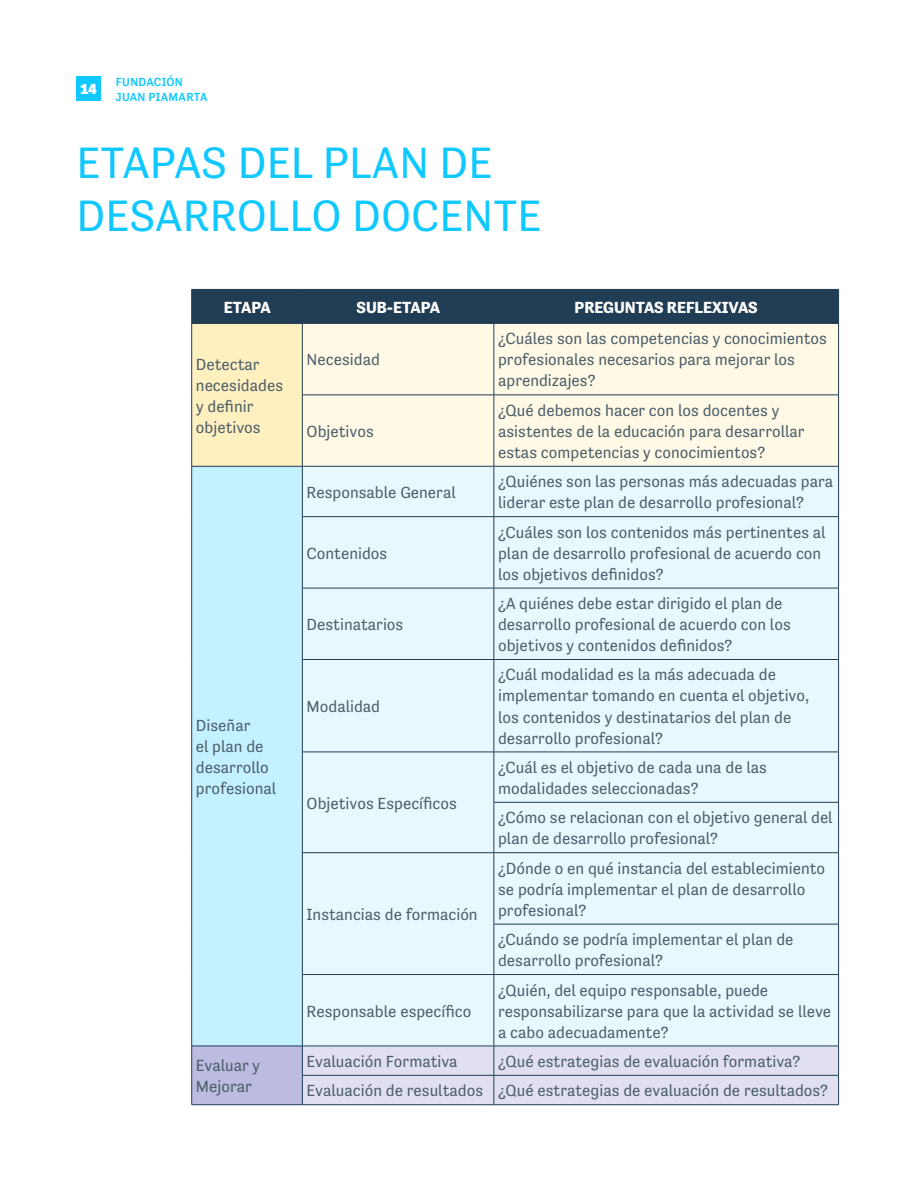
<style>
.page{position:relative;width:915px;height:1191px;background:#fff}
.page>*{position:absolute;margin:0;border:0;box-sizing:border-box;transform-origin:0 0}
.t1{font:45px/52.5px "Tenso";color:#0ec8ff}
.t2{font:16.5px/21px "Tenso";color:#4c5e69}
.t3{font:700 16.5px "Tenso";color:#fff}
.t4{font:900 15px "Tenso";color:#fff}
.t5{font:500 12px/15px "Tenso";letter-spacing:.025em;color:#0ec8ff}
</style>
<div class="page">
<div style="left:77px;top:77px;width:24px;height:24px;background:#0ec8ff"></div>
<div style="left:192px;top:290px;width:646px;height:33px;background:#213d54"></div>
<div style="left:192px;top:323px;width:110px;height:143px;background:#fff0bf"></div>
<div style="left:303px;top:324px;width:535px;height:142px;background:#fff9e6"></div>
<div style="left:192px;top:466px;width:110px;height:580px;background:#c3f1ff"></div>
<div style="left:303px;top:467px;width:535px;height:578px;background:#e7f9ff"></div>
<div style="left:192px;top:1046px;width:110px;height:58px;background:#bbbcdf"></div>
<hr style="left:191px;top:289px;width:111px;height:1px;background:#213d54">
<hr style="left:191px;top:290px;width:1px;height:33px;background:#213d54">
<hr style="left:302px;top:289px;width:191px;height:1px;background:#213d54">
<hr style="left:302px;top:290px;width:1px;height:33px;background:#213d54">
<hr style="left:493px;top:289px;width:345px;height:1px;background:#213d54">
<hr style="left:493px;top:290px;width:1px;height:33px;background:#213d54">
<hr style="left:838px;top:290px;width:1px;height:33px;background:#213d54">
<hr style="left:191px;top:323px;width:111px;height:1px;background:#213d54">
<hr style="left:191px;top:324px;width:1px;height:71px;background:#213d54">
<hr style="left:191px;top:395px;width:1px;height:71px;background:#213d54">
<hr style="left:302px;top:323px;width:191px;height:1px;background:#213d54">
<hr style="left:302px;top:324px;width:1px;height:71px;background:#213d54">
<hr style="left:493px;top:323px;width:345px;height:1px;background:#213d54">
<hr style="left:493px;top:324px;width:1px;height:71px;background:#213d54">
<hr style="left:838px;top:324px;width:1px;height:71px;background:#213d54">
<hr style="left:302px;top:394px;width:191px;height:1px;background:#213d54">
<hr style="left:302px;top:395px;width:1px;height:71px;background:#213d54">
<hr style="left:493px;top:394px;width:345px;height:1px;background:#213d54">
<hr style="left:493px;top:395px;width:1px;height:71px;background:#213d54">
<hr style="left:838px;top:395px;width:1px;height:71px;background:#213d54">
<hr style="left:191px;top:466px;width:111px;height:1px;background:#213d54">
<hr style="left:191px;top:466px;width:1px;height:50px;background:#213d54">
<hr style="left:191px;top:516px;width:1px;height:72px;background:#213d54">
<hr style="left:191px;top:588px;width:1px;height:71px;background:#213d54">
<hr style="left:191px;top:659px;width:1px;height:93px;background:#213d54">
<hr style="left:191px;top:752px;width:1px;height:50px;background:#213d54">
<hr style="left:191px;top:802px;width:1px;height:50px;background:#213d54">
<hr style="left:191px;top:852px;width:1px;height:72px;background:#213d54">
<hr style="left:191px;top:924px;width:1px;height:50px;background:#213d54">
<hr style="left:191px;top:974px;width:1px;height:71px;background:#213d54">
<hr style="left:302px;top:466px;width:191px;height:1px;background:#213d54">
<hr style="left:302px;top:466px;width:1px;height:50px;background:#213d54">
<hr style="left:493px;top:466px;width:345px;height:1px;background:#213d54">
<hr style="left:493px;top:466px;width:1px;height:50px;background:#213d54">
<hr style="left:838px;top:466px;width:1px;height:50px;background:#213d54">
<hr style="left:302px;top:516px;width:191px;height:1px;background:#213d54">
<hr style="left:302px;top:517px;width:1px;height:71px;background:#213d54">
<hr style="left:493px;top:516px;width:345px;height:1px;background:#213d54">
<hr style="left:493px;top:517px;width:1px;height:71px;background:#213d54">
<hr style="left:838px;top:517px;width:1px;height:71px;background:#213d54">
<hr style="left:302px;top:588px;width:191px;height:1px;background:#213d54">
<hr style="left:302px;top:588px;width:1px;height:71px;background:#213d54">
<hr style="left:493px;top:588px;width:345px;height:1px;background:#213d54">
<hr style="left:493px;top:588px;width:1px;height:71px;background:#213d54">
<hr style="left:838px;top:588px;width:1px;height:71px;background:#213d54">
<hr style="left:302px;top:659px;width:191px;height:1px;background:#213d54">
<hr style="left:302px;top:659px;width:1px;height:92px;background:#213d54">
<hr style="left:493px;top:659px;width:345px;height:1px;background:#213d54">
<hr style="left:493px;top:659px;width:1px;height:92px;background:#213d54">
<hr style="left:838px;top:659px;width:1px;height:92px;background:#213d54">
<hr style="left:302px;top:751px;width:191px;height:1px;background:#213d54">
<hr style="left:302px;top:752px;width:1px;height:50px;background:#213d54">
<hr style="left:302px;top:802px;width:1px;height:50px;background:#213d54">
<hr style="left:493px;top:751px;width:345px;height:1px;background:#213d54">
<hr style="left:493px;top:752px;width:1px;height:50px;background:#213d54">
<hr style="left:838px;top:752px;width:1px;height:50px;background:#213d54">
<hr style="left:493px;top:802px;width:345px;height:1px;background:#213d54">
<hr style="left:493px;top:802px;width:1px;height:50px;background:#213d54">
<hr style="left:838px;top:802px;width:1px;height:50px;background:#213d54">
<hr style="left:302px;top:852px;width:191px;height:1px;background:#213d54">
<hr style="left:302px;top:853px;width:1px;height:71px;background:#213d54">
<hr style="left:302px;top:924px;width:1px;height:50px;background:#213d54">
<hr style="left:493px;top:852px;width:345px;height:1px;background:#213d54">
<hr style="left:493px;top:853px;width:1px;height:71px;background:#213d54">
<hr style="left:838px;top:853px;width:1px;height:71px;background:#213d54">
<hr style="left:493px;top:924px;width:345px;height:1px;background:#213d54">
<hr style="left:493px;top:924px;width:1px;height:50px;background:#213d54">
<hr style="left:838px;top:924px;width:1px;height:50px;background:#213d54">
<hr style="left:302px;top:974px;width:191px;height:1px;background:#213d54">
<hr style="left:302px;top:974px;width:1px;height:71px;background:#213d54">
<hr style="left:493px;top:974px;width:345px;height:1px;background:#213d54">
<hr style="left:493px;top:974px;width:1px;height:71px;background:#213d54">
<hr style="left:838px;top:974px;width:1px;height:71px;background:#213d54">
<hr style="left:191px;top:1045px;width:111px;height:1px;background:#213d54">
<svg style="left:191px;top:1046px;width:1px;height:58px"></svg>
<hr style="left:191px;top:1104px;width:111px;height:1px;background:#213d54">
<hr style="left:302px;top:1045px;width:191px;height:1px;background:#213d54">
<hr style="left:493px;top:1045px;width:345px;height:1px;background:#213d54">
<div style="left:302px;top:1046px;width:537px;height:58px;background:#e0e0f1"></div>
<hr style="left:302px;top:1104px;width:191px;height:1px;background:#213d54">
<hr style="left:493px;top:1104px;width:345px;height:1px;background:#213d54">
<p class="t4" style="left:80px;top:81px;width:18px">14</p>
<p class="t5" style="left:116px;top:74px;width:93px">FUNDACIÓN<br>JUAN PIAMARTA</p>
<h1 class="t1" style="left:77px;top:136px;width:466px">ETAPAS DEL PLAN DE<br>DESARROLLO DOCENTE</h1>
<p class="t3" style="left:224px;top:298px;width:48px">ETAPA</p>
<p class="t3" style="left:356px;top:298px;width:85px">SUB-ETAPA</p>
<p class="t3" style="left:574px;top:298px;width:185px">PREGUNTAS REFLEXIVAS</p>
<p class="t2" style="left:196px;top:353px;width:89px">Detectar necesidades y definir objetivos</p>
<p class="t2" style="left:306px;top:349px;width:75px">Necesidad</p>
<p class="t2" style="left:306px;top:420px;width:69px">Objetivos</p>
<p class="t2" style="left:498px;top:328px;width:330px">¿Cuáles son las competencias y conocimientos profesionales necesarios para mejorar los aprendizajes?</p>
<p class="t2" style="left:498px;top:399px;width:308px">¿Qué debemos hacer con los docentes y asistentes de la educación para desarrollar estas competencias y conocimientos?</p>
<p class="t2" style="left:306px;top:481px;width:151px">Responsable General</p>
<p class="t2" style="left:498px;top:471px;width:336px">¿Quiénes son las personas más adecuadas para liderar este plan de desarrollo profesional?</p>
<p class="t2" style="left:306px;top:542px;width:82px">Contenidos</p>
<p class="t2" style="left:498px;top:521px;width:329px">¿Cuáles son los contenidos más pertinentes al plan de desarrollo profesional de acuerdo con los objetivos definidos?</p>
<p class="t2" style="left:196px;top:714px;width:82px">Diseñar<br>el plan de desarrollo profesional</p>
<p class="t2" style="left:306px;top:614px;width:98px">Destinatarios</p>
<p class="t2" style="left:306px;top:696px;width:75px">Modalidad</p>
<p class="t2" style="left:306px;top:792px;width:152px">Objetivos Específicos</p>
<p class="t2" style="left:306px;top:903px;width:172px">Instancias de formación</p>
<p class="t2" style="left:306px;top:1000px;width:166px">Responsable específico</p>
<p class="t2" style="left:498px;top:593px;width:294px">¿A quiénes debe estar dirigido el plan de desarrollo profesional de acuerdo con los objetivos y contenidos definidos?</p>
<p class="t2" style="left:498px;top:664px;width:312px">¿Cuál modalidad es la más adecuada de implementar tomando en cuenta el objetivo, los contenidos y destinatarios del plan de desarrollo profesional?</p>
<p class="t2" style="left:498px;top:756px;width:270px">¿Cuál es el objetivo de cada una de las modalidades seleccionadas?</p>
<p class="t2" style="left:498px;top:807px;width:336px">¿Cómo se relacionan con el objetivo general del plan de desarrollo profesional?</p>
<p class="t2" style="left:498px;top:857px;width:328px">¿Dónde o en qué instancia del establecimiento se podría implementar el plan de desarrollo profesional?</p>
<p class="t2" style="left:498px;top:929px;width:297px">¿Cuándo se podría implementar el plan de desarrollo profesional?</p>
<p class="t2" style="left:498px;top:979px;width:334px">¿Quién, del equipo responsable, puede responsabilizarse para que la actividad se lleve a cabo adecuadamente?</p>
<p class="t2" style="left:306px;top:1046px;width:523px;line-height:29.4px;text-indent:191px">¿Qué estrategias de evaluación formativa?<br>Evaluación de resultados ¿Qué estrategias de evaluación de resultados?</p>
<p class="t2" style="left:196px;top:1055px;width:66px">Evaluar y<br>Mejorar</p>
<p class="t2" style="left:306px;top:1050px;width:152px">Evaluación Formativa</p>
</div>
